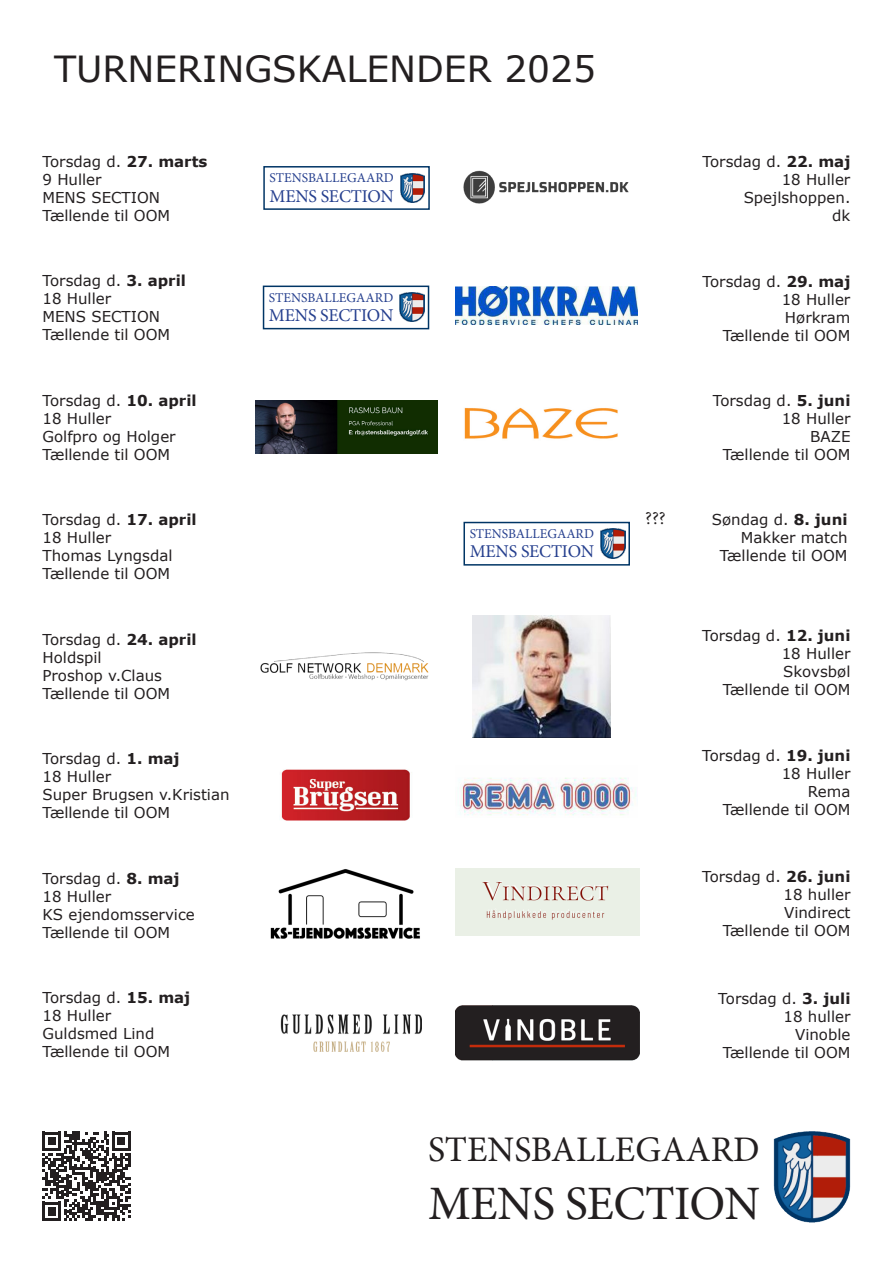
<style>
.page{position:relative;width:893px;height:1263px;background:#fff}
.page>*{position:absolute;margin:0;border:0;box-sizing:border-box;transform-origin:0 0}
.t1{font:48px "Minion Pro";letter-spacing:-.01em;color:#231f20}
.t2{font:36px "Verdana";color:#231f20}
.t3{font:36px "Minion Pro";color:#231f20}
.t4{font:18px "Minion Pro";letter-spacing:-.01em;color:#253f8e}
.t5{font:18px "Minion Pro";color:#231f20}
.t6{font:15px/18px "Verdana";color:#231f20;text-align:right}
.t7{font:13.5px "Minion Pro";color:#253f8e}
.s1{font-weight:700}
</style>
<div class="page">
<svg style="left:43px;top:1132px;width:87px;height:88px"></svg>
<img style="left:774px;top:1131px;width:76px;height:92px">
<div style="left:263px;top:166px;width:167px;height:44px;background:#fff;border:2px solid #003565"></div>
<img style="left:400px;top:173px;width:25px;height:29px">
<div style="left:263px;top:286px;width:166px;height:43px;background:#fff;border:2px solid #003565"></div>
<img style="left:400px;top:293px;width:24px;height:29px">
<img style="left:255px;top:400px;width:183px;height:54px">
<img style="left:461px;top:777px;width:176px;height:39px">
<img style="left:270px;top:869px;width:150px;height:70px">
<img style="left:260px;top:652px;width:169px;height:29px">
<img style="left:463px;top:170px;width:166px;height:34px">
<img style="left:455px;top:286px;width:183px;height:38px">
<img style="left:464px;top:407px;width:154px;height:32px">
<img style="left:455px;top:868px;width:184px;height:67px">
<img style="left:281px;top:769px;width:131px;height:52px">
<img style="left:280px;top:1005px;width:185px;height:47px">
<img style="left:472px;top:615px;width:139px;height:122px">
<img style="left:455px;top:1006px;width:184px;height:55px">
<div style="left:463px;top:522px;width:167px;height:44px;background:#fff;border:2px solid #003565"></div>
<img style="left:600px;top:529px;width:25px;height:29px">
<p class="t2" style="left:54px;top:46px;width:543px">TURNERINGSKALENDER 2025</p>
<p class="t6" style="left:43px;top:152px;width:166px">Torsdag d. <span class="s1">27. marts</span></p>
<p class="t6" style="left:43px;top:170px;width:61px">9 Huller</p>
<p class="t6" style="left:43px;top:188px;width:119px">MENS SECTION</p>
<p class="t6" style="left:43px;top:206px;width:129px">Tællende til OOM</p>
<p class="t6" style="left:43px;top:272px;width:145px">Torsdag d. <span class="s1">3. april</span></p>
<p class="t6" style="left:43px;top:290px;width:70px">18 Huller</p>
<p class="t6" style="left:43px;top:308px;width:119px">MENS SECTION</p>
<p class="t6" style="left:43px;top:326px;width:129px">Tællende til OOM</p>
<p class="t6" style="left:43px;top:391px;width:156px">Torsdag d. <span class="s1">10. april</span></p>
<p class="t6" style="left:43px;top:409px;width:70px">18 Huller</p>
<p class="t6" style="left:43px;top:427px;width:135px">Golfpro og Holger</p>
<p class="t6" style="left:43px;top:445px;width:129px">Tællende til OOM</p>
<p class="t6" style="left:43px;top:511px;width:156px">Torsdag d. <span class="s1">17. april</span></p>
<p class="t6" style="left:43px;top:529px;width:70px">18 Huller</p>
<p class="t6" style="left:43px;top:547px;width:132px">Thomas Lyngsdal</p>
<p class="t6" style="left:43px;top:565px;width:129px">Tællende til OOM</p>
<p class="t6" style="left:43px;top:630px;width:156px">Torsdag d. <span class="s1">24. april</span></p>
<p class="t6" style="left:43px;top:648px;width:61px">Holdspil</p>
<p class="t6" style="left:43px;top:666px;width:121px">Proshop v.Claus</p>
<p class="t6" style="left:43px;top:684px;width:129px">Tællende til OOM</p>
<p class="t6" style="left:43px;top:750px;width:139px">Torsdag d. <span class="s1">1. maj</span></p>
<p class="t6" style="left:43px;top:768px;width:70px">18 Huller</p>
<p class="t6" style="left:43px;top:786px;width:189px">Super Brugsen v.Kristian</p>
<p class="t6" style="left:43px;top:804px;width:129px">Tællende til OOM</p>
<p class="t6" style="left:43px;top:870px;width:139px">Torsdag d. <span class="s1">8. maj</span></p>
<p class="t6" style="left:43px;top:888px;width:70px">18 Huller</p>
<p class="t6" style="left:43px;top:906px;width:154px">KS ejendomsservice</p>
<p class="t6" style="left:43px;top:924px;width:129px">Tællende til OOM</p>
<p class="t6" style="left:43px;top:989px;width:149px">Torsdag d. <span class="s1">15. maj</span></p>
<p class="t6" style="left:43px;top:1007px;width:70px">18 Huller</p>
<p class="t6" style="left:43px;top:1025px;width:113px">Guldsmed Lind</p>
<p class="t6" style="left:43px;top:1043px;width:129px">Tællende til OOM</p>
<p class="t7" style="left:269px;top:169px;width:126px">STENSBALLEGAARD</p>
<p class="t4" style="left:269px;top:184px;width:126px">MENS SECTION</p>
<p class="t7" style="left:269px;top:288px;width:126px">STENSBALLEGAARD</p>
<p class="t4" style="left:269px;top:303px;width:126px">MENS SECTION</p>
<p class="t7" style="left:470px;top:524px;width:126px">STENSBALLEGAARD</p>
<p class="t4" style="left:470px;top:539px;width:126px">MENS SECTION</p>
<p class="t5" style="left:645px;top:506px;width:22px">???</p>
<p class="t6" style="left:702px;top:152px;width:149px">Torsdag d. <span class="s1">22. maj</span></p>
<p class="t6" style="left:782px;top:170px;width:70px">18 Huller</p>
<p class="t6" style="left:744px;top:188px;width:108px">Spejlshoppen. dk</p>
<p class="t6" style="left:702px;top:273px;width:149px">Torsdag d. <span class="s1">29. maj</span></p>
<p class="t6" style="left:782px;top:291px;width:70px">18 Huller</p>
<p class="t6" style="left:785px;top:309px;width:67px">Hørkram</p>
<p class="t6" style="left:723px;top:327px;width:129px">Tællende til OOM</p>
<p class="t6" style="left:713px;top:391px;width:139px">Torsdag d. <span class="s1">5. juni</span></p>
<p class="t6" style="left:782px;top:409px;width:70px">18 Huller</p>
<p class="t6" style="left:810px;top:427px;width:42px">BAZE</p>
<p class="t6" style="left:723px;top:445px;width:129px">Tællende til OOM</p>
<p class="t6" style="left:712px;top:510px;width:137px">Søndag d. <span class="s1">8. juni</span></p>
<p class="t6" style="left:741px;top:528px;width:108px">Makker match</p>
<p class="t6" style="left:720px;top:546px;width:129px">Tællende til OOM</p>
<p class="t6" style="left:702px;top:627px;width:150px">Torsdag d. <span class="s1">12. juni</span></p>
<p class="t6" style="left:782px;top:645px;width:70px">18 Huller</p>
<p class="t6" style="left:783px;top:663px;width:69px">Skovsbøl</p>
<p class="t6" style="left:723px;top:681px;width:129px">Tællende til OOM</p>
<p class="t6" style="left:702px;top:747px;width:150px">Torsdag d. <span class="s1">19. juni</span></p>
<p class="t6" style="left:782px;top:765px;width:70px">18 Huller</p>
<p class="t6" style="left:808px;top:783px;width:44px">Rema</p>
<p class="t6" style="left:723px;top:801px;width:129px">Tællende til OOM</p>
<p class="t6" style="left:702px;top:867px;width:150px">Torsdag d. <span class="s1">26. juni</span></p>
<p class="t6" style="left:783px;top:885px;width:68px">18 huller</p>
<p class="t6" style="left:784px;top:903px;width:68px">Vindirect</p>
<p class="t6" style="left:723px;top:921px;width:129px">Tællende til OOM</p>
<p class="t6" style="left:718px;top:989px;width:134px">Torsdag d. <span class="s1">3. juli</span></p>
<p class="t6" style="left:783px;top:1007px;width:68px">18 huller<br>Vinoble</p>
<p class="t6" style="left:723px;top:1043px;width:129px">Tællende til OOM</p>
<p class="t3" style="left:428px;top:1125px;width:333px">STENSBALLEGAARD</p>
<p class="t1" style="left:428px;top:1172px;width:333px">MENS SECTION</p>
</div>
